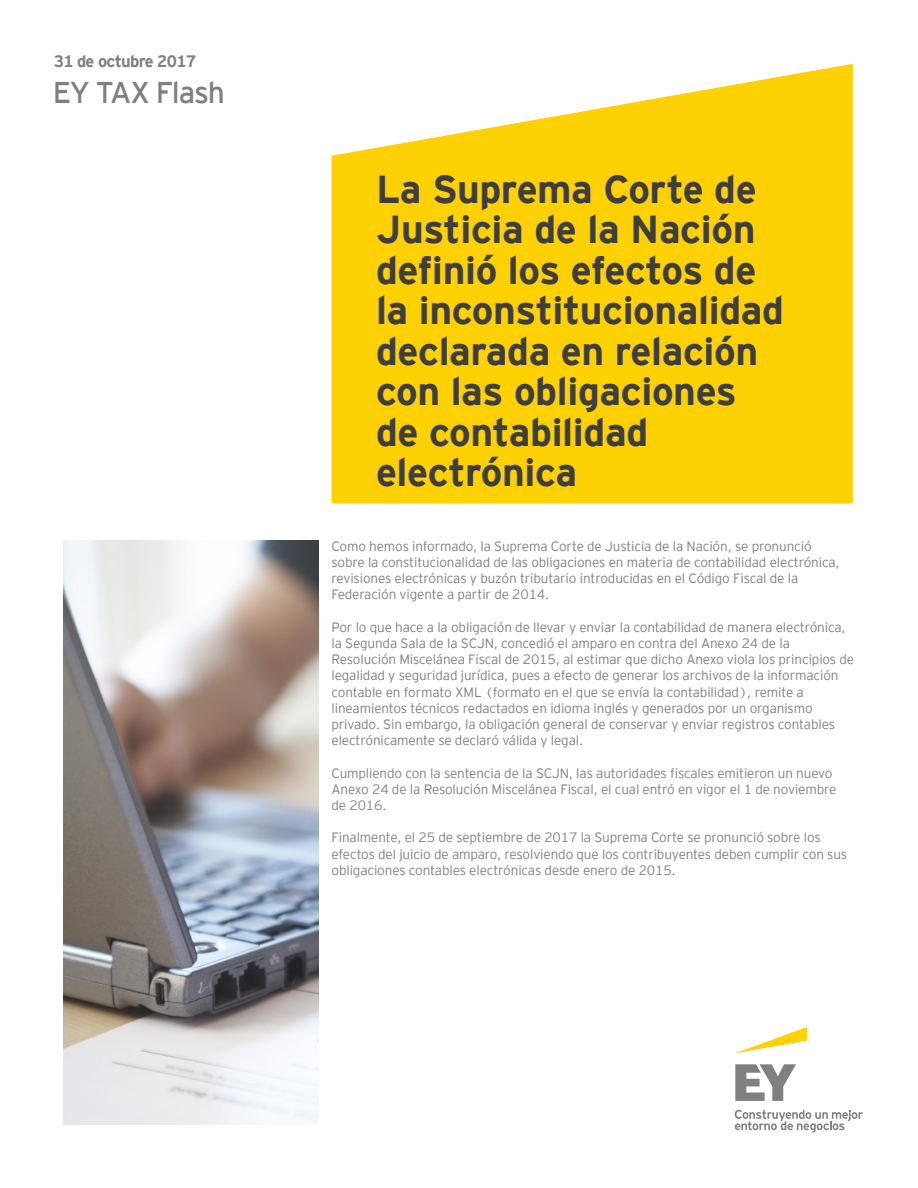
<style>
.page{position:relative;width:918px;height:1188px;background:#fff}
.page>*{position:absolute;margin:0;border:0;box-sizing:border-box;transform-origin:0 0}
.t1{font:700 39px/40.5px "EY Interstate";letter-spacing:-.01em;color:#3e3e3f}
.t2{font:30px "EY Interstate";letter-spacing:-.04em;color:#808083}
.t3{font:700 16.5px "EY Interstate";letter-spacing:-.04em;color:#808083}
.t4{font:300 13.5px/16.2px "EY Interstate";letter-spacing:-.01em;color:#808083}
</style>
<div class="page">
<svg style="left:332px;top:64px;width:521px;height:440px;background:#fed51f"></svg>
<svg style="left:735px;top:1064px;width:61px;height:37px"></svg>
<svg style="left:735px;top:1110px;width:128px;height:23px"></svg>
<svg style="left:736px;top:1027px;width:71px;height:26px"></svg>
<img style="left:64px;top:540px;width:255px;height:584px">
<p class="t3" style="left:54px;top:52px;width:144px">31 de octubre 2017</p>
<p class="t2" style="left:53px;top:75px;width:174px">EY TAX Flash</p>
<p class="t1" style="left:376px;top:168px;width:410px">La Suprema Corte de<br>Justicia de la Nación definió los efectos de la inconstitucionalidad declarada en relación con las obligaciones de contabilidad electrónica</p>
<p class="t4" style="left:332px;top:538px;width:510px">Como hemos informado, la Suprema Corte de Justicia de la Nación, se pronunció sobre la constitucionalidad de las obligaciones en materia de contabilidad electrónica, revisiones electrónicas y buzón tributario introducidas en el Código Fiscal de la Federación vigente a partir de 2014.</p>
<p class="t4" style="left:332px;top:619px;width:524px">Por lo que hace a la obligación de llevar y enviar la contabilidad de manera electrónica, la Segunda Sala de la SCJN, concedió el amparo en contra del Anexo 24 de la Resolución Miscelánea Fiscal de 2015, al estimar que dicho Anexo viola los principios de legalidad y seguridad jurídica, pues a efecto de generar los archivos de la información contable en formato XML (formato en el que se envía la contabilidad), remite a lineamientos técnicos redactados en idioma inglés y generados por un organismo privado. Sin embargo, la obligación general de conservar y enviar registros contables electrónicamente se declaró válida y legal.</p>
<p class="t4" style="left:332px;top:765px;width:506px">Cumpliendo con la sentencia de la SCJN, las autoridades fiscales emitieron un nuevo<br>Anexo 24 de la Resolución Miscelánea Fiscal, el cual entró en vigor el 1 de noviembre de 2016.</p>
<p class="t4" style="left:332px;top:829px;width:517px">Finalmente, el 25 de septiembre de 2017 la Suprema Corte se pronunció sobre los efectos del juicio de amparo, resolviendo que los contribuyentes deben cumplir con sus obligaciones contables electrónicas desde enero de 2015.</p>
</div>
